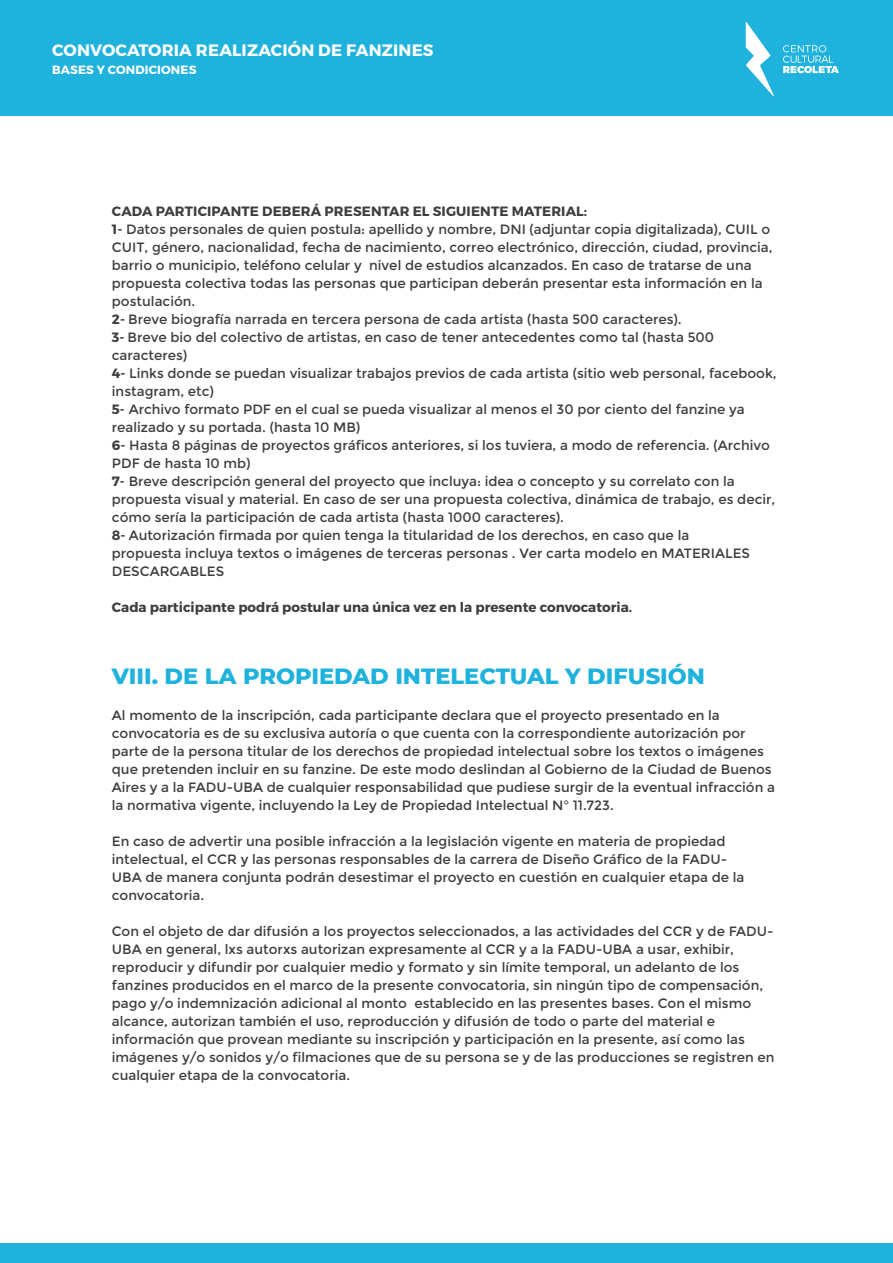
<style>
.page{position:relative;width:893px;height:1263px;background:#fff}
.page>*{position:absolute;margin:0;border:0;box-sizing:border-box;transform-origin:0 0}
.t1{font:800 22.5px "Montserrat";color:#1eb2dc}
.t2{font:700 16.5px "Montserrat";letter-spacing:.01em;color:#fff}
.t3{font:13.5px/18px "Montserrat";color:#3e3e3f}
.t4{font:700 13.5px "Montserrat";color:#3e3e3f}
.t5{font:700 12px "Montserrat";letter-spacing:.01em;color:#fff}
.s1{font-weight:700}
</style>
<div class="page">
<div style="left:0;top:0;width:893px;height:116px;background:#1eb2dc"></div>
<div style="left:0;top:1243px;width:893px;height:20px;background:#1eb2dc"></div>
<svg style="left:746px;top:22px;width:28px;height:74px"></svg>
<svg style="left:783px;top:45px;width:56px;height:28px"></svg>
<p class="t2" style="left:52px;top:40px;width:383px">CONVOCATORIA REALIZACIÓN DE FANZINES</p>
<p class="t5" style="left:52px;top:62px;width:146px">BASES Y CONDICIONES</p>
<p class="t3" style="left:112px;top:202px;width:666px"><span class="s1">CADA PARTICIPANTE DEBERÁ PRESENTAR EL SIGUIENTE MATERIAL:<br>1-</span> Datos personales de quien postula: apellido y nombre, DNI (adjuntar copia digitalizada), CUIL o CUIT, género, nacionalidad, fecha de nacimiento, correo electrónico, dirección, ciudad, provincia, barrio o municipio, teléfono celular y nivel de estudios alcanzados. En caso de tratarse de una propuesta colectiva todas las personas que participan deberán presentar esta información en la postulación.<br><span class="s1">2-</span> Breve biografía narrada en tercera persona de cada artista (hasta 500 caracteres).<br><span class="s1">3-</span> Breve bio del colectivo de artistas, en caso de tener antecedentes como tal (hasta 500 caracteres)<br><span class="s1">4-</span> Links donde se puedan visualizar trabajos previos de cada artista (sitio web personal, facebook, instagram, etc)<br><span class="s1">5-</span> Archivo formato PDF en el cual se pueda visualizar al menos el 30 por ciento del fanzine ya realizado y su portada. (hasta 10 MB)<br><span class="s1">6-</span> Hasta 8 páginas de proyectos gráficos anteriores, si los tuviera, a modo de referencia. (Archivo PDF de hasta 10 mb)<br><span class="s1">7-</span> Breve descripción general del proyecto que incluya: idea o concepto y su correlato con la propuesta visual y material. En caso de ser una propuesta colectiva, dinámica de trabajo, es decir, cómo sería la participación de cada artista (hasta 1000 caracteres).<br><span class="s1">8-</span> Autorización firmada por quien tenga la titularidad de los derechos, en caso que la<br>propuesta incluya textos o imágenes de terceras personas . Ver carta modelo en MATERIALES DESCARGABLES</p>
<p class="t4" style="left:112px;top:599px;width:522px">Cada participante podrá postular una única vez en la presente convocatoria.</p>
<h1 class="t1" style="left:112px;top:660px;width:595px">VIII. DE LA PROPIEDAD INTELECTUAL Y DIFUSIÓN</h1>
<p class="t3" style="left:112px;top:706px;width:665px">Al momento de la inscripción, cada participante declara que el proyecto presentado en la convocatoria es de su exclusiva autoría o que cuenta con la correspondiente autorización por parte de la persona titular de los derechos de propiedad intelectual sobre los textos o imágenes que pretenden incluir en su fanzine. De este modo deslindan al Gobierno de la Ciudad de Buenos Aires y a la FADU-UBA de cualquier responsabilidad que pudiese surgir de la eventual infracción a la normativa vigente, incluyendo la Ley de Propiedad Intelectual N° 11.723.</p>
<p class="t3" style="left:112px;top:832px;width:634px">En caso de advertir una posible infracción a la legislación vigente en materia de propiedad intelectual, el CCR y las personas responsables de la carrera de Diseño Gráfico de la FADU-UBA de manera conjunta podrán desestimar el proyecto en cuestión en cualquier etapa de la convocatoria.</p>
<p class="t3" style="left:112px;top:922px;width:664px">Con el objeto de dar difusión a los proyectos seleccionados, a las actividades del CCR y de FADU-UBA en general, lxs autorxs autorizan expresamente al CCR y a la FADU-UBA a usar, exhibir, reproducir y difundir por cualquier medio y formato y sin límite temporal, un adelanto de los fanzines producidos en el marco de la presente convocatoria, sin ningún tipo de compensación, pago y/o indemnización adicional al monto establecido en las presentes bases. Con el mismo alcance, autorizan también el uso, reproducción y difusión de todo o parte del material e información que provean mediante su inscripción y participación en la presente, así como las imágenes y/o sonidos y/o filmaciones que de su persona se y de las producciones se registren en cualquier etapa de la convocatoria.</p>
</div>
